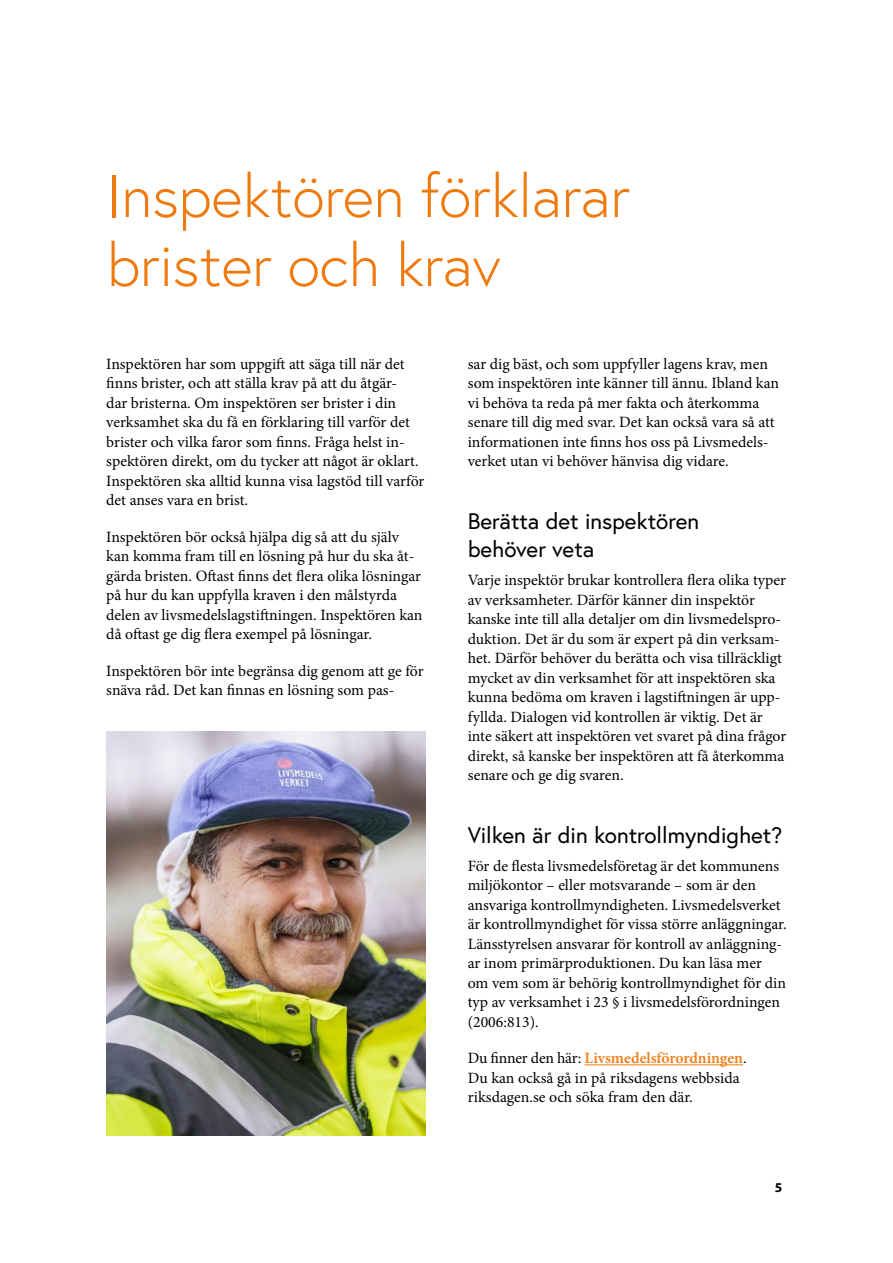
<style>
.page{position:relative;width:893px;height:1263px;background:#fff}
.page>*{position:absolute;margin:0;border:0;box-sizing:border-box;transform-origin:0 0}
.t1{font:300 60px/69px "Europa";letter-spacing:-.005em;color:#ef7b10}
.t2{font:22.5px/28.5px "Europa";color:#000}
.t3{font:15.75px/19.5px "Minion Pro";color:#000}
.t4{font:700 13.5px "Myriad Pro";color:#000}
.s1{font-weight:600;color:#ef7b10}
</style>
<div class="page">
<hr style="left:584px;top:1064px;width:159px;height:1px;background:#ef7b10">
<img style="left:106px;top:731px;width:319px;height:404px">
<h1 class="t1" style="left:106px;top:161px;width:525px">Inspektören förklarar brister och krav</h1>
<p class="t3" style="left:106px;top:354px;width:320px">Inspektören har som uppgift att säga till när det finns brister, och att ställa krav på att du åtgär-<br>dar bristerna. Om inspektören ser brister i din verksamhet ska du få en förklaring till varför det brister och vilka faror som finns. Fråga helst in&shy;spektören direkt, om du tycker att något är oklart.<br>Inspektören ska alltid kunna visa lagstöd till varför det anses vara en brist.</p>
<p class="t3" style="left:106px;top:527px;width:318px">Inspektören bör också hjälpa dig så att du själv kan komma fram till en lösning på hur du ska åt&shy;gärda bristen. Oftast finns det flera olika lösningar på hur du kan uppfylla kraven i den målstyrda delen av livsmedelslagstiftningen. Inspektören kan då oftast ge dig flera exempel på lösningar.</p>
<p class="t3" style="left:106px;top:661px;width:319px">Inspektören bör inte begränsa dig genom att ge för snäva råd. Det kan finnas en lösning som pas-</p>
<p class="t3" style="left:468px;top:354px;width:313px">sar dig bäst, och som uppfyller lagens krav, men som inspektören inte känner till ännu. Ibland kan vi behöva ta reda på mer fakta och återkomma senare till dig med svar. Det kan också vara så att informationen inte finns hos oss på Livsmedels&shy;verket utan vi behöver hänvisa dig vidare.</p>
<h2 class="t2" style="left:468px;top:506px;width:233px">Berätta det inspektören behöver veta</h2>
<p class="t3" style="left:468px;top:570px;width:320px">Varje inspektör brukar kontrollera flera olika typer av verksamheter. Därför känner din inspektör kanske inte till alla detaljer om din livsmedelspro&shy;duktion. Det är du som är expert på din verksam&shy;het. Därför behöver du berätta och visa tillräckligt mycket av din verksamhet för att inspektören ska kunna bedöma om kraven i lagstiftningen är upp&shy;fyllda. Dialogen vid kontrollen är viktig. Det är inte säkert att inspektören vet svaret på dina frågor direkt, så kanske ber inspektören att få återkomma senare och ge dig svaren.</p>
<h2 class="t2" style="left:468px;top:820px;width:316px">Vilken är din kontrollmyndighet?</h2>
<p class="t3" style="left:468px;top:856px;width:320px">För de flesta livsmedelsföretag är det kommunens miljökontor – eller motsvarande – som är den ansvariga kontrollmyndigheten. Livsmedelsverket är kontrollmyndighet för vissa större anläggningar.<br>Länsstyrelsen ansvarar för kontroll av anläggning&shy;ar inom primärproduktionen. Du kan läsa mer<br>om vem som är behörig kontrollmyndighet för din typ av verksamhet i 23 § i livsmedelsförordningen (2006:813).</p>
<p class="t3" style="left:468px;top:1048px;width:280px">Du finner den här: <span class="s1">Livsmedelsförordningen</span>.<br>Du kan också gå in på riksdagens webbsida riksdagen.se och söka fram den där.</p>
<p class="t4" style="left:775px;top:1178px;width:9px">5</p>
</div>
